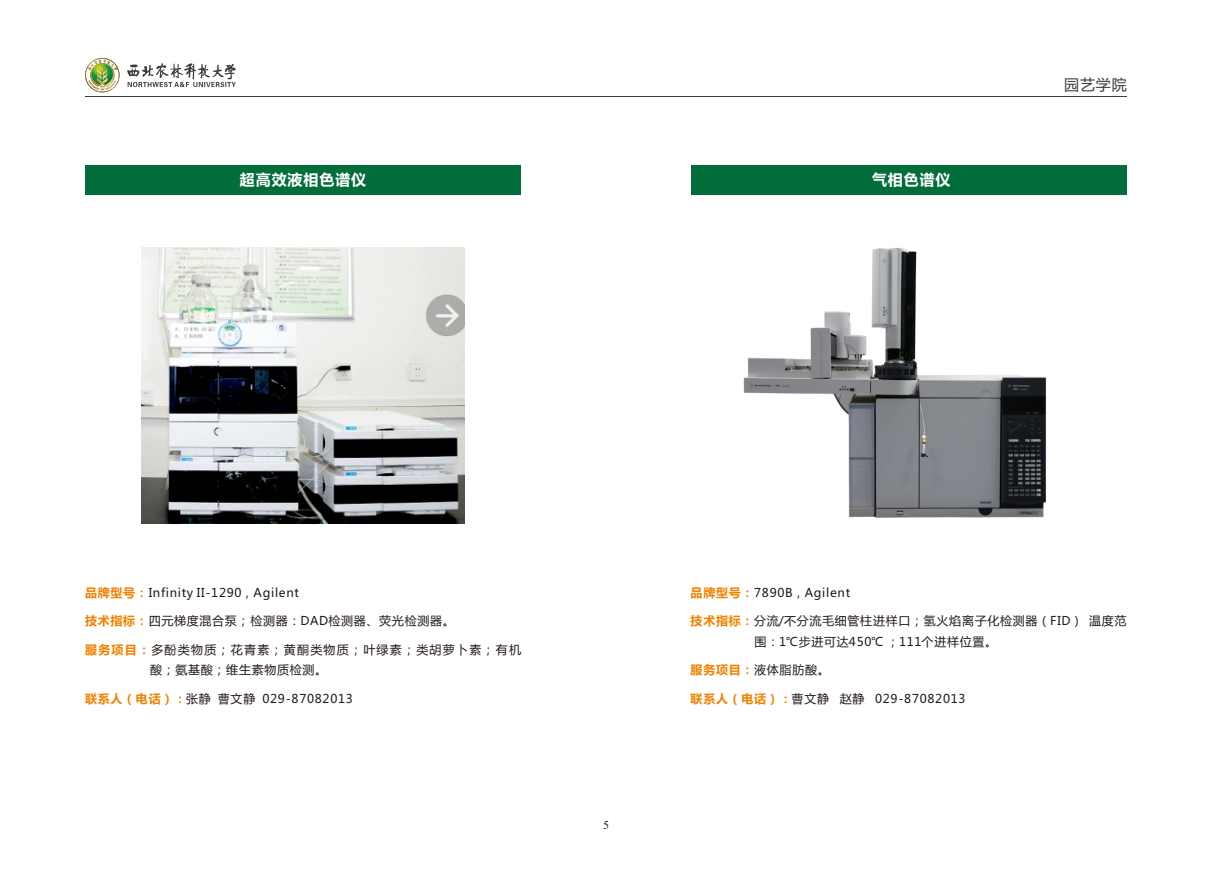
<style>
.page{position:relative;width:1212px;height:893px;background:#fff}
.page>*{position:absolute;margin:0;border:0;box-sizing:border-box;transform-origin:0 0}
.t1{font:700 15px "Microsoft Ya Hei";letter-spacing:.06em;color:#fff}
.t2{font:15px "Microsoft Ya Hei";color:#3e3a39}
.t3{font:12px/20.5px "Microsoft Ya Hei";letter-spacing:.06em;color:#231916}
.t4{font:12px/20.5px "Microsoft Ya Hei";letter-spacing:.105em;color:#231916}
.t5{font:12px "Times New Roman";color:#231916}
.s1{font-weight:700;color:#f08300}
</style>
<div class="page">
<div style="left:85px;top:165px;width:436px;height:29px;background:#006d3b"></div>
<div style="left:691px;top:165px;width:435px;height:29px;background:#006d3b"></div>
<img style="left:142px;top:248px;width:322px;height:275px">
<img style="left:743px;top:247px;width:304px;height:271px">
<hr style="left:85px;top:96px;width:1041px;height:1px;background:#3e3a39">
<svg style="left:127px;top:63px;width:109px;height:24px"></svg>
<svg style="left:85px;top:58px;width:35px;height:34px"></svg>
<p class="t1" style="left:240px;top:173px;width:128px">超高效液相色谱仪</p>
<p class="t1" style="left:872px;top:173px;width:80px">气相色谱仪</p>
<p class="t2" style="left:1064px;top:78px;width:64px">园艺学院</p>
<p class="t3" style="left:85px;top:583px;width:215px"><span class="s1">品牌型号：</span>Infinity II-1290，Agilent</p>
<p class="t3" style="left:85px;top:611px;width:371px"><span class="s1">技术指标：</span>四元梯度混合泵；检测器：DAD检测器、荧光检测器。</p>
<p class="t4" style="left:150px;top:640px;width:372px;text-indent:-65px"><span class="s1">服务项目：</span>多酚类物质；花青素；黄酮类物质；叶绿素；类胡萝卜素；有机酸；氨基酸；维生素物质检测。</p>
<p class="t3" style="left:85px;top:689px;width:269px"><span class="s1">联系人（电话）：</span>张静 曹文静 029-87082013</p>
<p class="t5" style="left:603px;top:821px;width:7px">5</p>
<p class="t3" style="left:691px;top:583px;width:161px"><span class="s1">品牌型号：</span>7890B，Agilent</p>
<p class="t3" style="left:754px;top:611px;width:374px;text-indent:-64px"><span class="s1">技术指标：</span>分流/不分流毛细管柱进样口；氢火焰离子化检测器（FID） 温度范围：1℃步进可达450℃ ；111个进样位置。</p>
<p class="t3" style="left:691px;top:661px;width:141px"><span class="s1">服务项目：</span>液体脂肪酸。</p>
<p class="t3" style="left:691px;top:689px;width:276px"><span class="s1">联系人（电话）：</span>曹文静 赵静 029-87082013</p>
</div>
